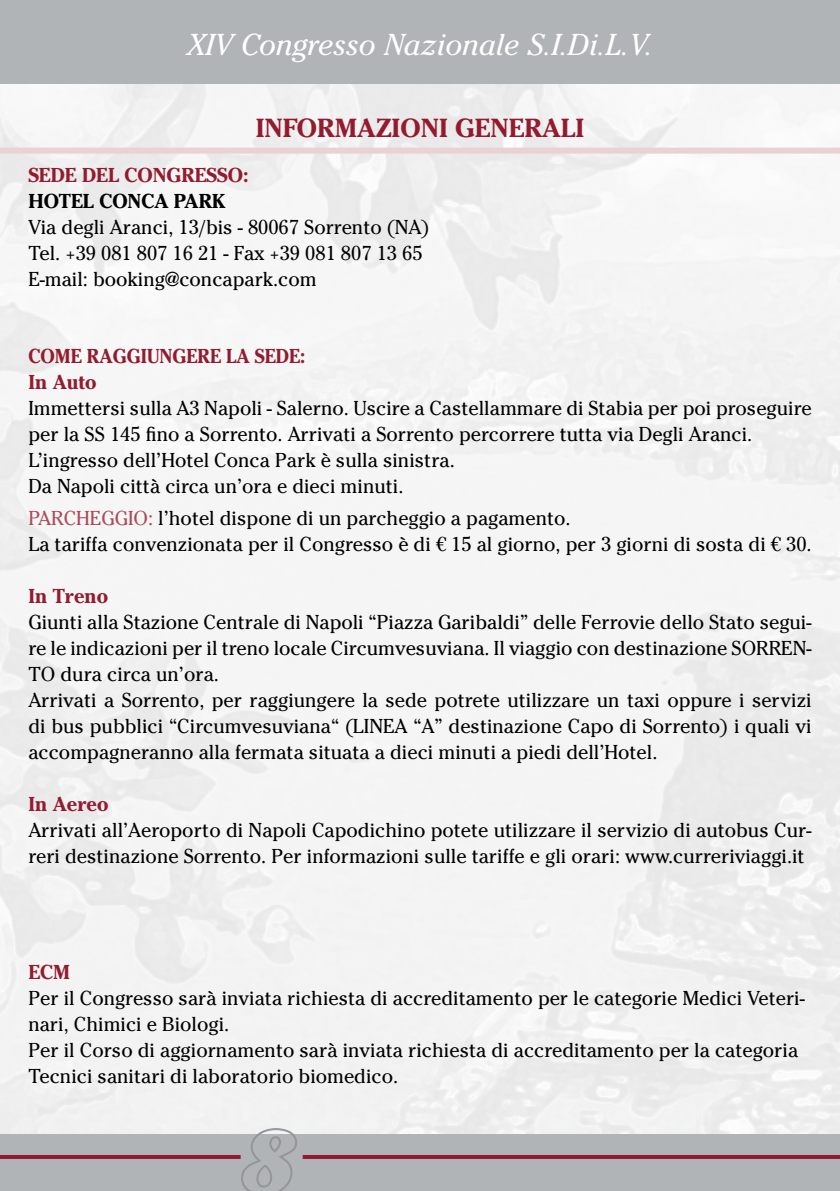
<style>
.page{position:relative;width:840px;height:1191px;background:#fff}
.page>*{position:absolute;margin:0;border:0;box-sizing:border-box;transform-origin:0 0}
.t1{font:italic 30px "Cheltenham Std";color:#fff}
.t2{font:700 26px "Cheltenham Std";color:#931b2f}
.t3{font:20px/26px "Cheltenham Std";color:#000}
.t4{font:700 20px "Cheltenham Std";color:#931b2f}
.t5{font:700 20px/26px "Cheltenham Std";color:#931b2f;scale:.92 1}
.t6{font:700 20px "Cheltenham Std";color:#000}
.s1{color:#aa4b5b}
</style>
<div class="page">
<div style="left:0;top:1134px;width:839px;height:57px;background:#b1b4b6"></div>
<div style="left:0;top:0;width:839px;height:83px;background:#b1b4b6"></div>
<div style="left:0;top:148px;width:839px;height:6px;background:#e9d1d5"></div>
<hr style="left:0;top:1155px;width:240px;height:4px;background:#931b2f">
<svg style="left:240px;top:1127px;width:58px;height:64px"></svg>
<hr style="left:302px;top:1155px;width:537px;height:4px;background:#931b2f">
<h1 class="t1" style="left:187px;top:27px;width:467px">XIV Congresso Nazionale S.I.Di.L.V.</h1>
<h2 class="t2" style="left:255px;top:113px;width:330px">INFORMAZIONI GENERALI</h2>
<p class="t4" style="left:28px;top:163px;width:221px">SEDE DEL CONGRESSO:</p>
<p class="t6" style="left:28px;top:189px;width:198px">HOTEL CONCA PARK</p>
<p class="t3" style="left:28px;top:215px;width:402px">Via degli Aranci, 13/bis - 80067 Sorrento (NA)<br>Tel. +39 081 807 16 21 - Fax +39 081 807 13 65<br>E-mail: booking@concapark.com</p>
<p class="t5" style="left:28px;top:343px;width:302px">COME RAGGIUNGERE LA SEDE:<br>In Auto</p>
<p class="t3" style="left:28px;top:395px;width:784px">Immettersi sulla A3 Napoli - Salerno. Uscire a Castellammare di Stabia per poi proseguire per la SS 145 fino a Sorrento. Arrivati a Sorrento percorrere tutta via Degli Aranci.<br>L’ingresso dell’Hotel Conca Park è sulla sinistra.<br>Da Napoli città circa un’ora e dieci minuti.</p>
<p class="t3" style="left:28px;top:505px;width:784px"><span class="s1">PARCHEGGIO:</span> l’hotel dispone di un parcheggio a pagamento.<br>La tariffa convenzionata per il Congresso è di € 15 al giorno, per 3 giorni di sosta di € 30.</p>
<p class="t4" style="left:28px;top:584px;width:81px">In Treno</p>
<p class="t3" style="left:28px;top:609px;width:784px">Giunti alla Stazione Centrale di Napoli “Piazza Garibaldi” delle Ferrovie dello Stato segui&shy;re le indicazioni per il treno locale Circumvesuviana. Il viaggio con destinazione SORREN-TO dura circa un’ora.<br>Arrivati a Sorrento, per raggiungere la sede potrete utilizzare un taxi oppure i servizi di bus pubblici “Circumvesuviana“ (LINEA “A” destinazione Capo di Sorrento) i quali vi accompagneranno alla fermata situata a dieci minuti a piedi dell’Hotel.</p>
<p class="t4" style="left:28px;top:792px;width:82px">In Aereo</p>
<p class="t3" style="left:28px;top:817px;width:784px">Arrivati all’Aeroporto di Napoli Capodichino potete utilizzare il servizio di autobus Cur&shy;reri destinazione Sorrento. Per informazioni sulle tariffe e gli orari: www.curreriviaggi.it</p>
<p class="t4" style="left:28px;top:960px;width:43px">ECM</p>
<p class="t3" style="left:28px;top:985px;width:777px">Per il Congresso sarà inviata richiesta di accreditamento per le categorie Medici Veteri&shy;nari, Chimici e Biologi.<br>Per il Corso di aggiornamento sarà inviata richiesta di accreditamento per la categoria Tecnici sanitari di laboratorio biomedico.</p>
</div>
